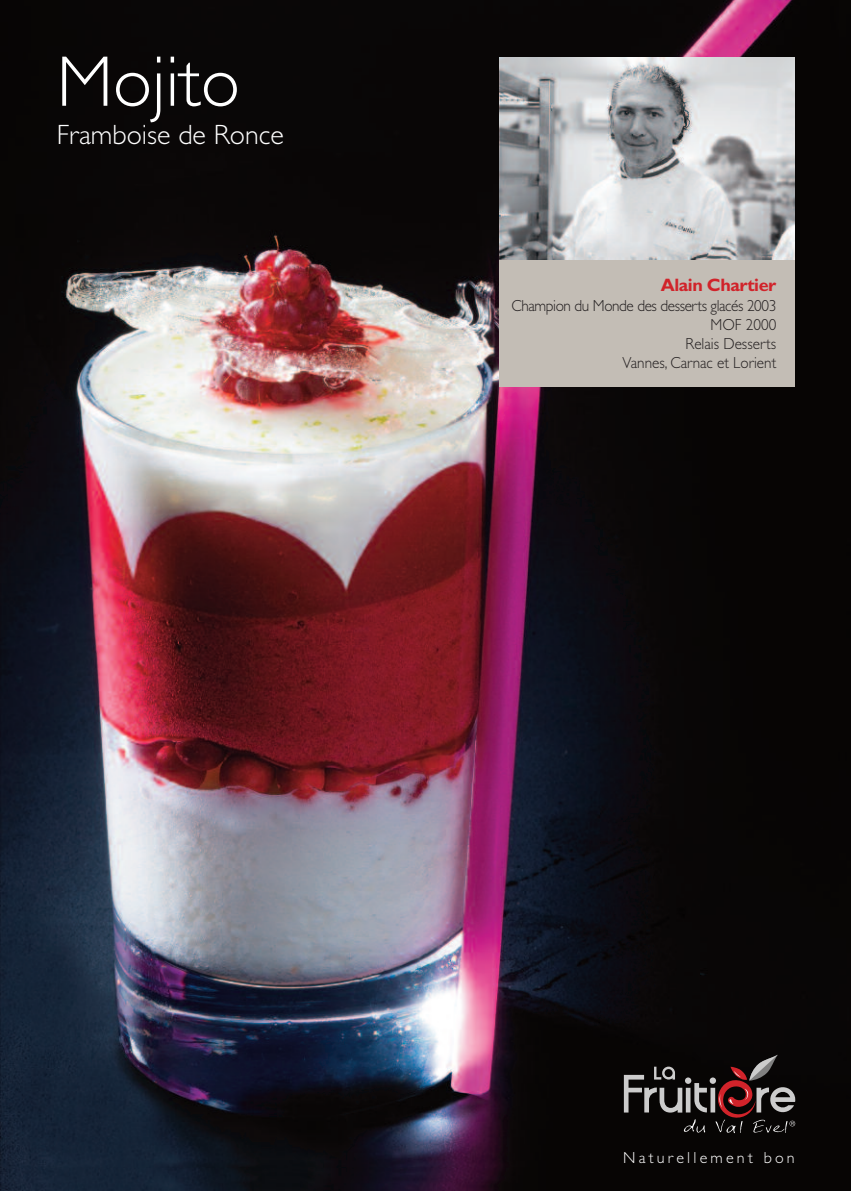
<style>
.page{position:relative;width:851px;height:1191px;background:#fff}
.page>*{position:absolute;margin:0;border:0;box-sizing:border-box;transform-origin:0 0}
.t1{font:300 72px "Gill Sans";color:#fff}
.t2{font:300 28px "Gill Sans";color:#fff}
.t3{font:700 18px "Gill Sans";letter-spacing:-.025em;color:#d1232a}
.t4{font:300 16px/19.2px "Gill Sans";color:#231f20;text-align:right;scale:.95 1}
.t5{font:300 16px "Gill Sans";letter-spacing:.2em;color:#fff}
</style>
<div class="page">
<img style="left:1px;top:0;width:848px;height:1191px">
<div style="left:499px;top:57px;width:295px;height:329px;background:#c3bdb5"></div>
<img style="left:499px;top:57px;width:295px;height:202px">
<svg style="left:623px;top:1054px;width:172px;height:79px"></svg>
<h1 class="t1" style="left:57px;top:54px;width:185px">Mojito</h1>
<h2 class="t2" style="left:57px;top:124px;width:228px">Framboise de Ronce</h2>
<p class="t3" style="left:660px;top:278px;width:117px">Alain Chartier</p>
<p class="t4" style="left:511px;top:297px;width:280px">Champion du Monde des desserts glacés 2003<br>MOF 2000<br>Relais Desserts<br>Vannes, Carnac et Lorient</p>
<p class="t5" style="left:623px;top:1148px;width:173px">Naturellement bon</p>
</div>
